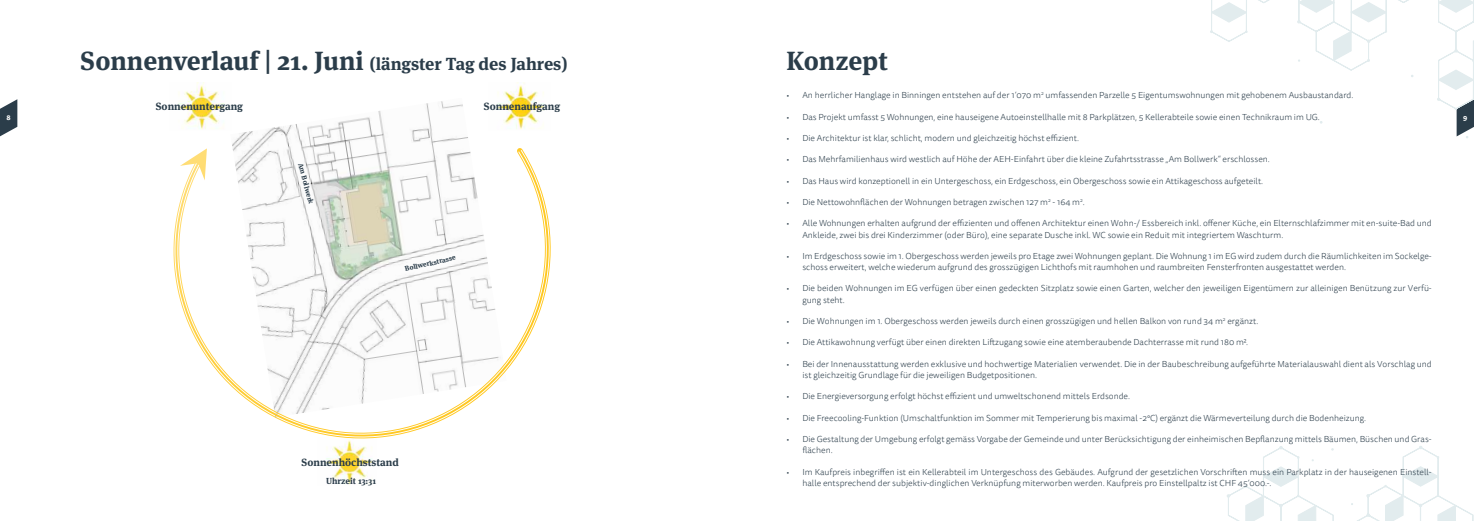
<style>
.page{position:relative;width:1474px;height:521px;background:#fff}
.page>*{position:absolute;margin:0;border:0;box-sizing:border-box;transform-origin:0 0}
.t1{font:700 26.25px "Meta Serif OT";color:#2b3d4a}
.t2{font:700 17.5px "Meta Serif OT";color:#2b3d4a}
.t3{font:700 10.5px "Meta Serif OT";color:#2b3d4a}
.t4{font:300 8.75px/11.4px "Tisa Sans Pro";color:#2b3d4a}
.t5{font:700 8.75px "Meta Serif OT";color:#2b3d4a}
.t6{font:700 7px "Meta Serif OT";color:#2b3d4a}
.t7{font:700 7px "Tisa Sans Pro";color:#fff}
.s1{font-size:26.25px}
</style>
<div class="page">
<svg style="left:0;top:99px;width:17px;height:38px"></svg>
<img style="left:326px;top:438px;width:48px;height:47px">
<img style="left:232px;top:101px;width:236px;height:47px">
<svg style="left:173px;top:148px;width:377px;height:290px"></svg>
<svg style="left:1210px;top:0;width:263px;height:124px"></svg>
<svg style="left:1456px;top:95px;width:17px;height:43px"></svg>
<img style="left:178px;top:83px;width:47px;height:47px">
<img style="left:497px;top:83px;width:47px;height:47px">
<svg style="left:1227px;top:446px;width:246px;height:75px"></svg>
<h2 class="t2" style="left:81px;top:53px;width:488px"><span class="s1">Sonnenverlauf | 21. Juni</span> (längster Tag des Jahres)</h2>
<h1 class="t1" style="left:786px;top:45px;width:103px">Konzept</h1>
<p class="t4" style="left:786px;top:90px;width:568px">• An herrlicher Hanglage in Binningen entstehen auf der 1‘070 m<sup>2</sup> umfassenden Parzelle 5 Eigentumswohnungen mit gehobenem Ausbaustandard.</p>
<p class="t4" style="left:786px;top:111px;width:535px">• Das Projekt umfasst 5 Wohnungen, eine hauseigene Autoeinstellhalle mit 8 Parkplätzen, 5 Kellerabteile sowie einen Technikraum im UG.</p>
<p class="t4" style="left:786px;top:132px;width:294px">• Die Architektur ist klar, schlicht, modern und gleichzeitig höchst effizient.</p>
<p class="t4" style="left:786px;top:154px;width:485px">• Das Mehrfamilienhaus wird westlich auf Höhe der AEH-Einfahrt über die kleine Zufahrtsstrasse „Am Bollwerk“ erschlossen.</p>
<p class="t4" style="left:786px;top:175px;width:478px">• Das Haus wird konzeptionell in ein Untergeschoss, ein Erdgeschoss, ein Obergeschoss sowie ein Attikageschoss aufgeteilt.</p>
<p class="t4" style="left:786px;top:196px;width:300px">• Die Nettowohnflächen der Wohnungen betragen zwischen 127 m<sup>2</sup> - 164 m<sup>2</sup>.</p>
<p class="t4" style="left:802px;top:218px;width:631px;text-indent:-16px">• Alle Wohnungen erhalten aufgrund der effizienten und offenen Architektur einen Wohn-/ Essbereich inkl. offener Küche, ein Elternschlafzimmer mit en-suite-Bad und<br>Ankleide, zwei bis drei Kinderzimmer (oder Büro), eine separate Dusche inkl. WC sowie ein Reduit mit integriertem Waschturm.</p>
<p class="t4" style="left:802px;top:250px;width:631px;text-indent:-16px">• Im Erdgeschoss sowie im 1. Obergeschoss werden jeweils pro Etage zwei Wohnungen geplant. Die Wohnung 1 im EG wird zudem durch die Räumlichkeiten im Sockelge&shy;schoss erweitert, welche wiederum aufgrund des grosszügigen Lichthofs mit raumhohen und raumbreiten Fensterfronten ausgestattet werden.</p>
<p class="t4" style="left:802px;top:283px;width:631px;text-indent:-16px">• Die beiden Wohnungen im EG verfügen über einen gedeckten Sitzplatz sowie einen Garten, welcher den jeweiligen Eigentümern zur alleinigen Benützung zur Verfü&shy;gung steht.</p>
<p class="t4" style="left:786px;top:316px;width:473px">• Die Wohnungen im 1. Obergeschoss werden jeweils durch einen grosszügigen und hellen Balkon von rund 34 m<sup>2</sup> ergänzt.</p>
<p class="t4" style="left:786px;top:337px;width:463px">• Die Attikawohnung verfügt über einen direkten Liftzugang sowie eine atemberaubende Dachterrasse mit rund 180 m2.</p>
<p class="t4" style="left:802px;top:358px;width:631px;text-indent:-16px">• Bei der Innenausstattung werden exklusive und hochwertige Materialien verwendet. Die in der Baubeschreibung aufgeführte Materialauswahl dient als Vorschlag und ist gleichzeitig Grundlage für die jeweiligen Budgetpositionen.</p>
<p class="t4" style="left:786px;top:391px;width:345px">• Die Energieversorgung erfolgt höchst effizient und umweltschonend mittels Erdsonde.</p>
<p class="t4" style="left:786px;top:412px;width:581px">• Die Freecooling-Funktion (Umschaltfunktion im Sommer mit Temperierung bis maximal -2°C) ergänzt die Wärmeverteilung durch die Bodenheizung.</p>
<p class="t4" style="left:802px;top:434px;width:631px;text-indent:-16px">• Die Gestaltung der Umgebung erfolgt gemäss Vorgabe der Gemeinde und unter Berücksichtigung der einheimischen Bepflanzung mittels Bäumen, Büschen und Gras&shy;flächen.</p>
<p class="t4" style="left:802px;top:466px;width:631px;text-indent:-16px">• Im Kaufpreis inbegriffen ist ein Kellerabteil im Untergeschoss des Gebäudes. Aufgrund der gesetzlichen Vorschriften muss ein Parkplatz in der hauseigenen Einstell&shy;halle entsprechend der subjektiv-dinglichen Verknüpfung miterworben werden. Kaufpreis pro Einstellpaltz ist CHF 45‘000.-.</p>
<p class="t3" style="left:156px;top:99px;width:89px">Sonnenuntergang</p>
<p class="t3" style="left:484px;top:99px;width:78px">Sonnenaufgang</p>
<p class="t7" style="left:6px;top:112px;width:6px">8</p>
<p class="t7" style="left:1462px;top:112px;width:6px">9</p>
<p class="t6" style="left:305px;top:162px;width:43px;rotate:75deg">Am Bollwerk</p>
<p class="t6" style="left:404px;top:265px;width:53px;rotate:-13deg">Bollwerkstrasse</p>
<p class="t3" style="left:301px;top:456px;width:99px">Sonnenhöchststand</p>
<p class="t5" style="left:326px;top:476px;width:52px">Uhrzeit 13:31</p>
</div>
